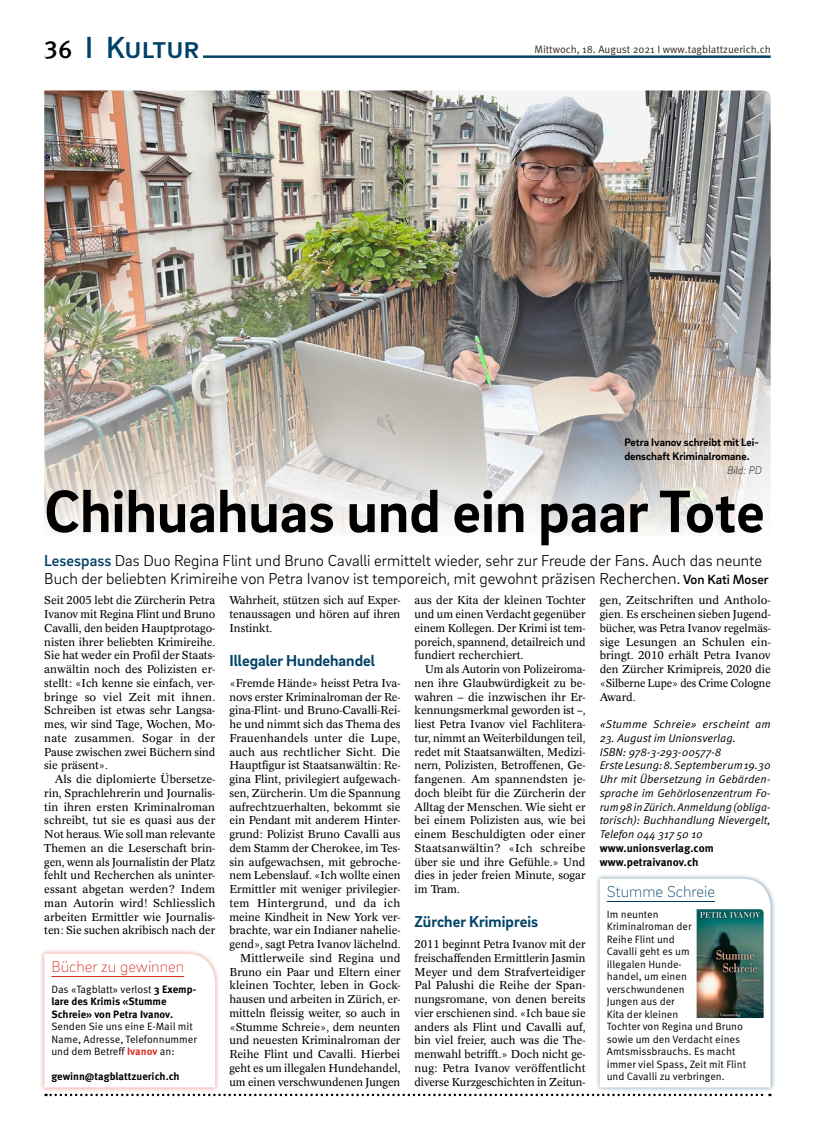
<style>
.page{position:relative;width:815px;height:1134px;background:#fff}
.page>*{position:absolute;margin:0;border:0;box-sizing:border-box;transform-origin:0 0}
.t1{font:700 61.25px "Brix Sans";color:#000}
.t2{font:500 31.25px "Brix Sans";color:#004267}
.t3{font:500 25px "Meta Pro";color:#000}
.t4{font:300 16.25px/18.1px "Brix Sans";color:#000}
.t5{font:700 16.25px "Brix Sans";color:#004267}
.t6{font:200 16.25px "Brix Sans";color:#d92f22}
.t7{font:200 16.25px "Brix Sans";color:#004267}
.t8{font:11.25px/13.8px "Concorde Pro";color:#000;text-align:justify}
.t9{font:11.25px/13.8px "Meta Pro Norm Ita";color:#000}
.t10{font:700 11.25px/13.8px "Brix Sans";color:#000}
.t11{font:700 11.25px/13.8px "Meta Pro";color:#000}
.t12{font:italic 200 11.25px "Brix Sans";color:#000}
.t13{font:10.62px/12.5px "Meta Pro Norm";color:#000}
.t14{font:700 10.62px/12.5px "Meta Pro";color:#000}
.t15{font:10.62px "Meta Pro Norm";color:#332a1f}
.s1{font-weight:500;color:#004267}
.s2{font-weight:500;font-size:13.75px}
.s3{font-family:"Meta Pro";font-weight:700}
.s4{font-family:"Meta Pro";font-weight:700;color:#d92f22}
</style>
<div class="page">
<hr style="left:44px;top:55px;width:727px;height:3px;background:#004267">
<hr style="left:44px;top:54px;width:159px;height:4px;background:#fff">
<svg style="left:46px;top:1094px;width:724px;height:2px"></svg>
<img style="left:44px;top:90px;width:727px;height:443px">
<div style="left:39px;top:949px;width:181px;height:143px;background:#d92f22;opacity:.5"></div>
<svg style="left:44px;top:954px;width:171px;height:133px"></svg>
<hr style="left:51px;top:976px;width:133px;height:1px;background:#d92f22">
<div style="left:595px;top:874px;width:181px;height:218px;background:#004267;opacity:.5"></div>
<svg style="left:600px;top:879px;width:171px;height:208px"></svg>
<hr style="left:607px;top:901px;width:108px;height:1px;background:#004267">
<img style="left:697px;top:909px;width:67px;height:109px">
<h2 class="t2" style="left:85px;top:27px;width:116px">I Kultur</h2>
<h3 class="t3" style="left:44px;top:30px;width:30px">36</h3>
<p class="t15" style="left:534px;top:41px;width:238px">Mittwoch, 18. August 2021 I www.tagblattzuerich.ch</p>
<p class="t10" style="left:624px;top:435px;width:136px">Petra Ivanov schreibt mit Lei&shy;denschaft Kriminalromane.</p>
<p class="t12" style="left:727px;top:463px;width:36px">Bild: PD</p>
<h1 class="t1" style="left:44px;top:471px;width:722px">Chihuahuas und ein paar Tote</h1>
<h3 class="t4" style="left:44px;top:550px;width:726px"><span class="s1">Lesespass</span> Das Duo Regina Flint und Bruno Cavalli ermittelt wieder, sehr zur Freude der Fans. Auch das neunte<br>Buch der beliebten Krimireihe von Petra Ivanov ist temporeich, mit gewohnt präzisen Recherchen. <span class="s2">Von Kati Moser</span></h3>
<p class="t8" style="left:44px;top:593px;width:173px">Seit 2005 lebt die Zürcherin Petra Ivanov mit Regina Flint und Bruno Cavalli, den beiden Hauptprotago&shy;nisten ihrer beliebten Krimireihe.<br>Sie hat weder ein Profil der Staats&shy;anwältin noch des Polizisten er&shy;stellt: «Ich kenne sie einfach, ver&shy;bringe so viel Zeit mit ihnen.<br>Schreiben ist etwas sehr Langsa&shy;mes, wir sind Tage, Wochen, Mo&shy;nate zusammen. Sogar in der Pause zwischen zwei Büchern sind sie präsent».</p>
<p class="t8" style="left:44px;top:772px;width:173px;text-indent:11px">Als die diplomierte Übersetze&shy;rin, Sprachlehrerin und Journalis&shy;tin ihren ersten Kriminalroman schreibt, tut sie es quasi aus der Not heraus. Wie soll man relevante Themen an die Leserschaft brin&shy;gen, wenn als Journalistin der Platz fehlt und Recherchen als uninter&shy;essant abgetan werden? Indem man Autorin wird! Schliesslich arbeiten Ermittler wie Journalis&shy;ten: Sie suchen akribisch nach der</p>
<p class="t8" style="left:229px;top:593px;width:172px">Wahrheit, stützen sich auf Exper&shy;tenaussagen und hören auf ihren Instinkt.</p>
<h3 class="t5" style="left:229px;top:650px;width:147px">Illegaler Hundehandel</h3>
<p class="t8" style="left:229px;top:676px;width:173px;text-align:right">«Fremde Hände» heisst Petra Iva&shy;novs erster Kriminalroman der Re&shy;gina-Flint- und Bruno-Cavalli-Rei&shy;he und nimmt sich das Thema des<br>Frauenhandels unter die Lupe, auch aus rechtlicher Sicht. Die<br>Hauptfigur ist Staatsanwältin: Re&shy;gina Flint, privilegiert aufgewach&shy;sen, Zürcherin. Um die Spannung aufrechtzuerhalten, bekommt sie ein Pendant mit anderem Hinter&shy;grund: Polizist Bruno Cavalli aus dem Stamm der Cherokee, im Tes&shy;sin aufgewachsen, mit gebroche&shy;nem Lebenslauf. «Ich wollte einen<br>Ermittler mit weniger privilegier&shy;tem Hintergrund, und da ich meine Kindheit in New York ver&shy;brachte, war ein Indianer nahelie&shy;gend», sagt Petra Ivanov lächelnd.<br>Mittlerweile sind Regina und<br>Bruno ein Paar und Eltern einer kleinen Tochter, leben in Gock&shy;hausen und arbeiten in Zürich, er&shy;mitteln fleissig weiter, so auch in «Stumme Schreie», dem neunten und neuesten Kriminalroman der<br>Reihe Flint und Cavalli. Hierbei geht es um illegalen Hundehandel, um einen verschwundenen Jungen</p>
<p class="t8" style="left:415px;top:593px;width:173px">aus der Kita der kleinen Tochter und um einen Verdacht gegenüber einem Kollegen. Der Krimi ist tem&shy;poreich, spannend, detailreich und fundiert recherchiert.</p>
<p class="t8" style="left:415px;top:662px;width:173px;text-indent:11px">Um als Autorin von Polizeiroma&shy;nen ihre Glaubwürdigkeit zu be&shy;wahren – die inzwischen ihr Er&shy;kennungsmerkmal geworden ist –, liest Petra Ivanov viel Fachlitera&shy;tur, nimmt an Weiterbildungen teil, redet mit Staatsanwälten, Medizi&shy;nern, Polizisten, Betroffenen, Ge&shy;fangenen. Am spannendsten je&shy;doch bleibt für die Zürcherin der Alltag der Menschen. Wie sieht er bei einem Polizisten aus, wie bei einem Beschuldigten oder einer Staatsanwältin? «Ich schreibe über sie und ihre Gefühle.» Und dies in jeder freien Minute, sogar im Tram.</p>
<h3 class="t5" style="left:415px;top:911px;width:125px">Zürcher Krimipreis</h3>
<p class="t8" style="left:415px;top:937px;width:173px">2011 beginnt Petra Ivanov mit der freischaffenden Ermittlerin Jasmin Meyer und dem Strafverteidiger Pal Palushi die Reihe der Span&shy;nungsromane, von denen bereits vier erschienen sind. «Ich baue sie anders als Flint und Cavalli auf, bin viel freier, auch was die The&shy;menwahl betrifft.» Doch nicht ge&shy;nug: Petra Ivanov veröffentlicht diverse Kurzgeschichten in Zeitun-</p>
<p class="t8" style="left:600px;top:593px;width:173px">gen, Zeitschriften und Antholo&shy;gien. Es erscheinen sieben Jugend&shy;bücher, was Petra Ivanov regelmäs&shy;sige Lesungen an Schulen ein&shy;bringt. 2010 erhält Petra Ivanov den Zürcher Krimipreis, 2020 die «Silberne Lupe» des Crime Cologne Award.</p>
<p class="t9" style="left:600px;top:716px;width:173px">«Stumme Schreie» erscheint am</p>
<p class="t9" style="left:600px;top:730px;width:172px">23. August im Unionsverlag.<br>ISBN: 978-3-293-00577-8<br>Erste Lesung: 8. September um 19.30<br>Uhr mit Übersetzung in Gebärden&shy;sprache im Gehörlosenzentrum Fo&shy;rum 98 in Zürich. Anmeldung (obliga&shy;torisch): Buchhandlung Nievergelt,<br>Telefon 044 317 50 10</p>
<p class="t11" style="left:600px;top:840px;width:116px">www.unionsverlag.com www.petraivanov.ch</p>
<h3 class="t7" style="left:607px;top:881px;width:110px">Stumme Schreie</h3>
<p class="t13" style="left:607px;top:907px;width:141px">Im neunten<br>Kriminalroman der<br>Reihe Flint und<br>Cavalli geht es um<br>illegalen Hunde-<br>handel, um einen verschwundenen<br>Jungen aus der<br>Kita der kleinen<br>Tochter von Regina und Bruno sowie um den Verdacht eines<br>Amtsmissbrauchs. Es macht immer viel Spass, Zeit mit Flint und Cavalli zu verbringen.</p>
<h3 class="t6" style="left:51px;top:956px;width:134px">Bücher zu gewinnen</h3>
<p class="t13" style="left:51px;top:982px;width:146px">Das «Tagblatt» verlost <span class="s3">3 Exemp-</span></p>
<p class="t14" style="left:51px;top:995px;width:123px">lare des Krimis «Stumme<br>Schreie» von Petra Ivanov.</p>
<p class="t13" style="left:51px;top:1020px;width:147px">Senden Sie uns eine E-Mail mit<br>Name, Adresse, Telefonnummer und dem Betreff <span class="s4">Ivanov</span> an:</p>
<p class="t14" style="left:51px;top:1070px;width:130px">gewinn@tagblattzuerich.ch</p>
</div>
